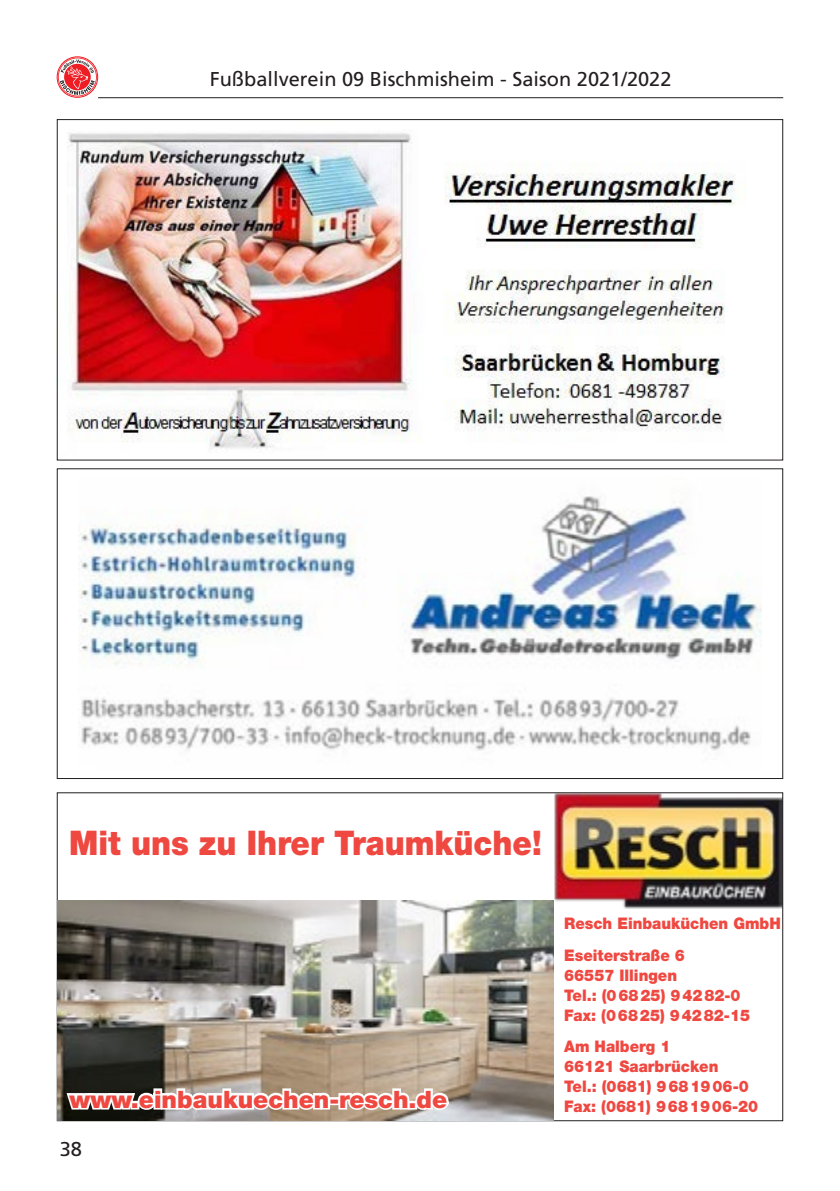
<style>
.page{position:relative;width:840px;height:1191px;background:#fff}
.page>*{position:absolute;margin:0;border:0;box-sizing:border-box;transform-origin:0 0}
.t1{font:900 34px "Helvetica Neue";color:#ef4841;scale:.91 1}
.t2{font:900 24px "Helvetica Neue";color:#ef4841}
.t3{font:20px "Frutiger LT";color:#231f20}
.t4{font:900 16px "Helvetica Neue";color:#ef4841;scale:.94 1}
</style>
<div class="page">
<img style="left:67px;top:133px;width:669px;height:316px">
<img style="left:78px;top:496px;width:683px;height:255px">
<img style="left:553px;top:792px;width:228px;height:116px">
<img style="left:58px;top:900px;width:495px;height:220px">
<svg style="left:64px;top:1065px;width:388px;height:57px"></svg>
<hr style="left:98px;top:97px;width:684px;height:1px;background:#231f20">
<div style="left:57px;top:57px;width:41px;height:40px;border:1px solid #ee1d23;border-radius:50%"></div>
<svg style="left:58px;top:58px;width:39px;height:38px"></svg>
<p class="t3" style="left:210px;top:67px;width:463px">Fußballverein 09 Bischmisheim - Saison 2021/2022</p>
<p class="t1" style="left:69px;top:822px;width:520px">Mit uns zu Ihrer Traumküche!</p>
<p class="t2" style="left:69px;top:1084px;width:379px">www.einbaukuechen-resch.de</p>
<p class="t3" style="left:60px;top:1137px;width:24px">38</p>
<p class="t4" style="left:564px;top:914px;width:232px">Resch Einbauküchen GmbH</p>
<p class="t4" style="left:564px;top:945px;width:130px">Eseiterstraße 6</p>
<p class="t4" style="left:564px;top:965px;width:122px">66557 Illingen</p>
<p class="t4" style="left:564px;top:985px;width:189px">Tel.: (06825) 94282-0</p>
<p class="t4" style="left:564px;top:1005px;width:199px">Fax: (06825) 94282-15</p>
<p class="t4" style="left:564px;top:1036px;width:114px">Am Halberg 1</p>
<p class="t4" style="left:564px;top:1056px;width:165px">66121 Saarbrücken</p>
<p class="t4" style="left:564px;top:1076px;width:198px">Tel.: (0681) 9681906-0</p>
<p class="t4" style="left:564px;top:1096px;width:208px">Fax: (0681) 9681906-20</p>
</div>
